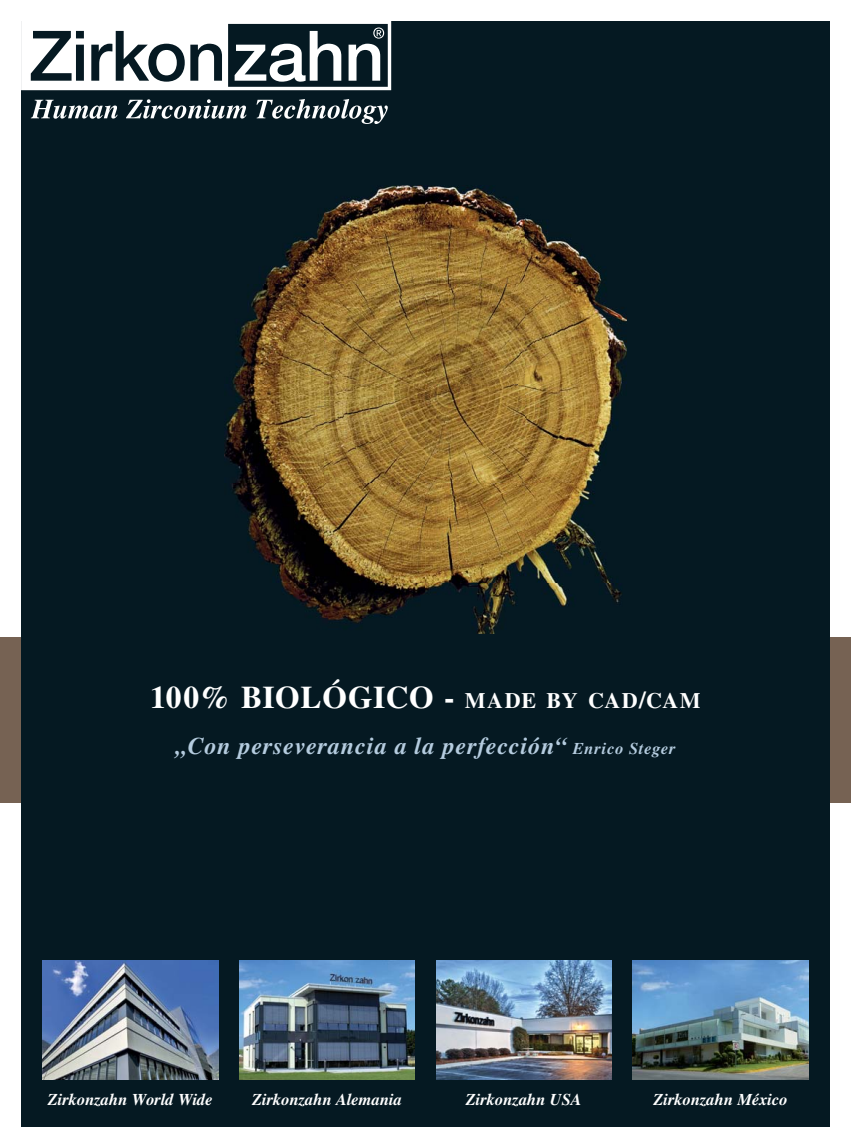
<style>
.page{position:relative;width:851px;height:1148px;background:#fff}
.page>*{position:absolute;margin:0;border:0;box-sizing:border-box;transform-origin:0 0}
.t1{font:700 31.5px "Times";letter-spacing:.02em;color:#fff}
.t2{font:italic 700 24px "Times";letter-spacing:.04em;color:#b5ccdf}
.t3{font:italic 700 16.5px "Times";color:#fff}
.s1{font-size:22.05px}
.s2{font-size:24px}
.s3{font-size:16.5px}
</style>
<div class="page">
<div style="left:0;top:637px;width:850px;height:166px;background:#766253"></div>
<div style="left:21px;top:21px;width:808px;height:1105px;background:#051922"></div>
<svg style="left:31px;top:99px;width:357px;height:25px"></svg>
<svg style="left:21px;top:21px;width:370px;height:69px"></svg>
<div style="left:156px;top:50px;width:21px;height:25px;background:#fff;border-radius:50%"></div>
<img style="left:224px;top:185px;width:402px;height:448px">
<img style="left:43px;top:960px;width:175px;height:119px">
<img style="left:239px;top:960px;width:176px;height:119px">
<img style="left:632px;top:960px;width:176px;height:119px">
<img style="left:436px;top:960px;width:175px;height:119px">
<h1 class="t1" style="left:150px;top:686px;width:552px">100% BIOLÓGICO - <span class="s1">MADE BY CAD</span><span class="s2">/</span><span class="s1">CAM</span></h1>
<h2 class="t2" style="left:175px;top:737px;width:501px">„Con perseverancia a la perfección“ <span class="s3">Enrico Steger</span></h2>
<p class="t3" style="left:48px;top:1093px;width:167px">Zirkonzahn World Wide</p>
<p class="t3" style="left:252px;top:1093px;width:151px">Zirkonzahn Alemania</p>
<p class="t3" style="left:653px;top:1093px;width:136px">Zirkonzahn México</p>
<p class="t3" style="left:466px;top:1093px;width:117px">Zirkonzahn USA</p>
</div>
